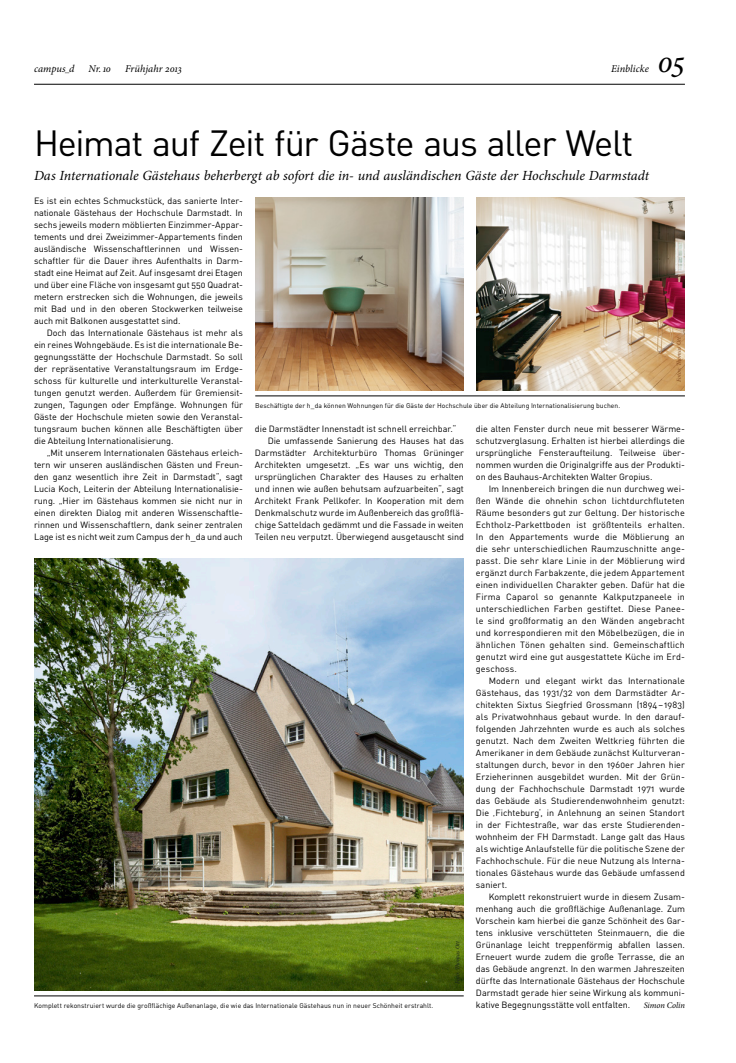
<style>
.page{position:relative;width:736px;height:1063px;background:#fff}
.page>*{position:absolute;margin:0;border:0;box-sizing:border-box;transform-origin:0 0}
.t1{font:36px "DINOT";letter-spacing:-.035em;color:#000}
.t2{font:italic 32px "Minion Pro";color:#000}
.t3{font:italic 14px "Minion Pro";color:#000}
.t4{font:italic 10.4px "Minion Pro";color:#000}
.t5{font:9px/12px "DINOT";letter-spacing:-.005em;color:#000;text-align:justify}
.t6{font:italic 8.5px "Minion Pro";letter-spacing:-.01em;color:#000}
.t7{font:6.8px "DINOT";letter-spacing:.005em;color:#000}
.t8{font:italic 6px "Minion Pro";letter-spacing:.025em;color:#80461b}
.t9{font:italic 6px "Minion Pro";letter-spacing:.025em;color:#17201d}
</style>
<div class="page">
<hr style="left:34px;top:84px;width:651px;height:1px;background:#000">
<img style="left:34px;top:558px;width:429px;height:432px">
<img style="left:476px;top:198px;width:209px;height:192px">
<img style="left:255px;top:198px;width:208px;height:192px">
<hr style="left:255px;top:396px;width:430px;height:1px;background:#000">
<hr style="left:34px;top:996px;width:429px;height:1px;background:#000">
<p class="t4" style="left:34px;top:62px;width:42px">campus d</p>
<p class="t4" style="left:89px;top:62px;width:24px">Nr.10</p>
<p class="t4" style="left:125px;top:62px;width:58px">Frühjahr 2013</p>
<p class="t4" style="left:611px;top:62px;width:39px">Einblicke</p>
<h2 class="t2" style="left:657px;top:40px;width:29px">05</h2>
<h1 class="t1" style="left:34px;top:119px;width:601px">Heimat auf Zeit für Gäste aus aller Welt</h1>
<h3 class="t3" style="left:34px;top:166px;width:616px">Das Internationale Gästehaus beherbergt ab sofort die in- und ausländischen Gäste der Hochschule Darmstadt</h3>
<p class="t5" style="left:34px;top:194px;width:210px">Es ist ein echtes Schmuckstück, das sanierte Inter&shy;nationale Gästehaus der Hochschule Darmstadt. In sechs jeweils modern möblierten Einzimmer-Appar&shy;tements und drei Zweizimmer-Appartements finden ausländische Wissenschaftlerinnen und Wissen&shy;schaftler für die Dauer ihres Aufenthalts in Darm&shy;stadt eine Heimat auf Zeit. Auf insgesamt drei Etagen und über eine Fläche von insgesamt gut 550 Quadrat&shy;metern erstrecken sich die Wohnungen, die jeweils mit Bad und in den oberen Stockwerken teilweise auch mit Balkonen ausgestattet sind.</p>
<p class="t5" style="left:34px;top:326px;width:210px;text-indent:13px">Doch das Internationale Gästehaus ist mehr als ein reines Wohngebäude. Es ist die internationale Be&shy;gegnungsstätte der Hochschule Darmstadt. So soll der repräsentative Veranstaltungsraum im Erdge&shy;schoss für kulturelle und interkulturelle Veranstal&shy;tungen genutzt werden. Außerdem für Gremiensit&shy;zungen, Tagungen oder Empfänge. Wohnungen für Gäste der Hochschule mieten sowie den Veranstal&shy;tungsraum buchen können alle Beschäftigten über die Abteilung Internationalisierung.</p>
<p class="t5" style="left:34px;top:446px;width:210px;text-indent:13px">„Mit unserem Internationalen Gästehaus erleich&shy;tern wir unseren ausländischen Gästen und Freun&shy;den ganz wesentlich ihre Zeit in Darmstadt“, sagt Lucia Koch, Leiterin der Abteilung Internationalisie&shy;rung. „Hier im Gästehaus kommen sie nicht nur in einen direkten Dialog mit anderen Wissenschaftle&shy;rinnen und Wissenschaftlern, dank seiner zentralen Lage ist es nicht weit zum Campus der h_da und auch</p>
<p class="t8" style="left:674px;top:382px;width:47px;rotate:-90deg">Fotos: Thomas Ott</p>
<p class="t7" style="left:255px;top:401px;width:366px">Beschäftigte der h_da können Wohnungen für die Gäste der Hochschule über die Abteilung Internationalisierung buchen.</p>
<p class="t5" style="left:255px;top:422px;width:203px">die Darmstädter Innenstadt ist schnell erreichbar.“</p>
<p class="t5" style="left:268px;top:434px;width:198px">Die umfassende Sanierung des Hauses hat das</p>
<p class="t5" style="left:255px;top:446px;width:210px">Darmstädter Architekturbüro Thomas Grüninger</p>
<p class="t5" style="left:255px;top:458px;width:210px">Architekten umgesetzt. „Es war uns wichtig, den</p>
<p class="t5" style="left:255px;top:470px;width:210px">ursprünglichen Charakter des Hauses zu erhalten</p>
<p class="t5" style="left:255px;top:482px;width:210px">und innen wie außen behutsam aufzuarbeiten“, sagt</p>
<p class="t5" style="left:255px;top:494px;width:210px">Architekt Frank Pellkofer. In Kooperation mit dem</p>
<p class="t5" style="left:255px;top:506px;width:210px">Denkmalschutz wurde im Außenbereich das großflä-</p>
<p class="t5" style="left:255px;top:518px;width:210px">chige Satteldach gedämmt und die Fassade in weiten</p>
<p class="t5" style="left:255px;top:530px;width:210px">Teilen neu verputzt. Überwiegend ausgetauscht sind</p>
<p class="t5" style="left:476px;top:422px;width:210px">die alten Fenster durch neue mit besserer Wärme&shy;schutzverglasung. Erhalten ist hierbei allerdings die ursprüngliche Fensteraufteilung. Teilweise über&shy;nommen wurden die Originalgriffe aus der Produkti&shy;on des Bauhaus-Architekten Walter Gropius.</p>
<p class="t5" style="left:476px;top:482px;width:210px;text-indent:13px">Im Innenbereich bringen die nun durchweg wei&shy;ßen Wände die ohnehin schon lichtdurchfluteten Räume besonders gut zur Geltung. Der historische Echtholz-Parkettboden ist größtenteils erhalten.<br>In den Appartements wurde die Möblierung an die sehr unterschiedlichen Raumzuschnitte ange&shy;passt. Die sehr klare Linie in der Möblierung wird ergänzt durch Farbakzente, die jedem Appartement einen individuellen Charakter geben. Dafür hat die Firma Caparol so genannte Kalkputzpaneele in unterschiedlichen Farben gestiftet. Diese Panee&shy;le sind großformatig an den Wänden angebracht und korrespondieren mit den Möbelbezügen, die in ähnlichen Tönen gehalten sind. Gemeinschaftlich genutzt wird eine gut ausgestattete Küche im Erd&shy;geschoss.</p>
<p class="t5" style="left:476px;top:674px;width:210px;text-indent:13px">Modern und elegant wirkt das Internationale Gästehaus, das 1931/32 von dem Darmstädter Ar&shy;chitekten Sixtus Siegfried Grossmann (1894–1983) als Privatwohnhaus gebaut wurde. In den darauf&shy;folgenden Jahrzehnten wurde es auch als solches genutzt. Nach dem Zweiten Weltkrieg führten die Amerikaner in dem Gebäude zunächst Kulturveran&shy;staltungen durch, bevor in den 1960er Jahren hier Erzieherinnen ausgebildet wurden. Mit der Grün&shy;dung der Fachhochschule Darmstadt 1971 wurde das Gebäude als Studierendenwohnheim genutzt:<br>Die ‚Fichteburg‘, in Anlehnung an seinen Standort in der Fichtestraße, war das erste Studierenden&shy;wohnheim der FH Darmstadt. Lange galt das Haus als wichtige Anlaufstelle für die politische Szene der Fachhochschule. Für die neue Nutzung als Interna&shy;tionales Gästehaus wurde das Gebäude umfassend saniert.</p>
<p class="t5" style="left:476px;top:890px;width:210px;text-indent:13px">Komplett rekonstruiert wurde in diesem Zusam&shy;menhang auch die großflächige Außenanlage. Zum Vorschein kam hierbei die ganze Schönheit des Gar&shy;tens inklusive verschütteten Steinmauern, die die Grünanlage leicht treppenförmig abfallen lassen.<br>Erneuert wurde zudem die große Terrasse, die an das Gebäude angrenzt. In den warmen Jahreszeiten dürfte das Internationale Gästehaus der Hochschule Darmstadt gerade hier seine Wirkung als kommuni&shy;kative Begegnungsstätte voll entfalten.</p>
<p class="t9" style="left:453px;top:984px;width:45px;rotate:-90deg">Foto: Thomas Ott</p>
<p class="t6" style="left:643px;top:999px;width:43px">Simon Colin</p>
<p class="t7" style="left:34px;top:1001px;width:400px">Komplett rekonstruiert wurde die großflächige Außenanlage, die wie das Internationale Gästehaus nun in neuer Schönheit erstrahlt.</p>
</div>
